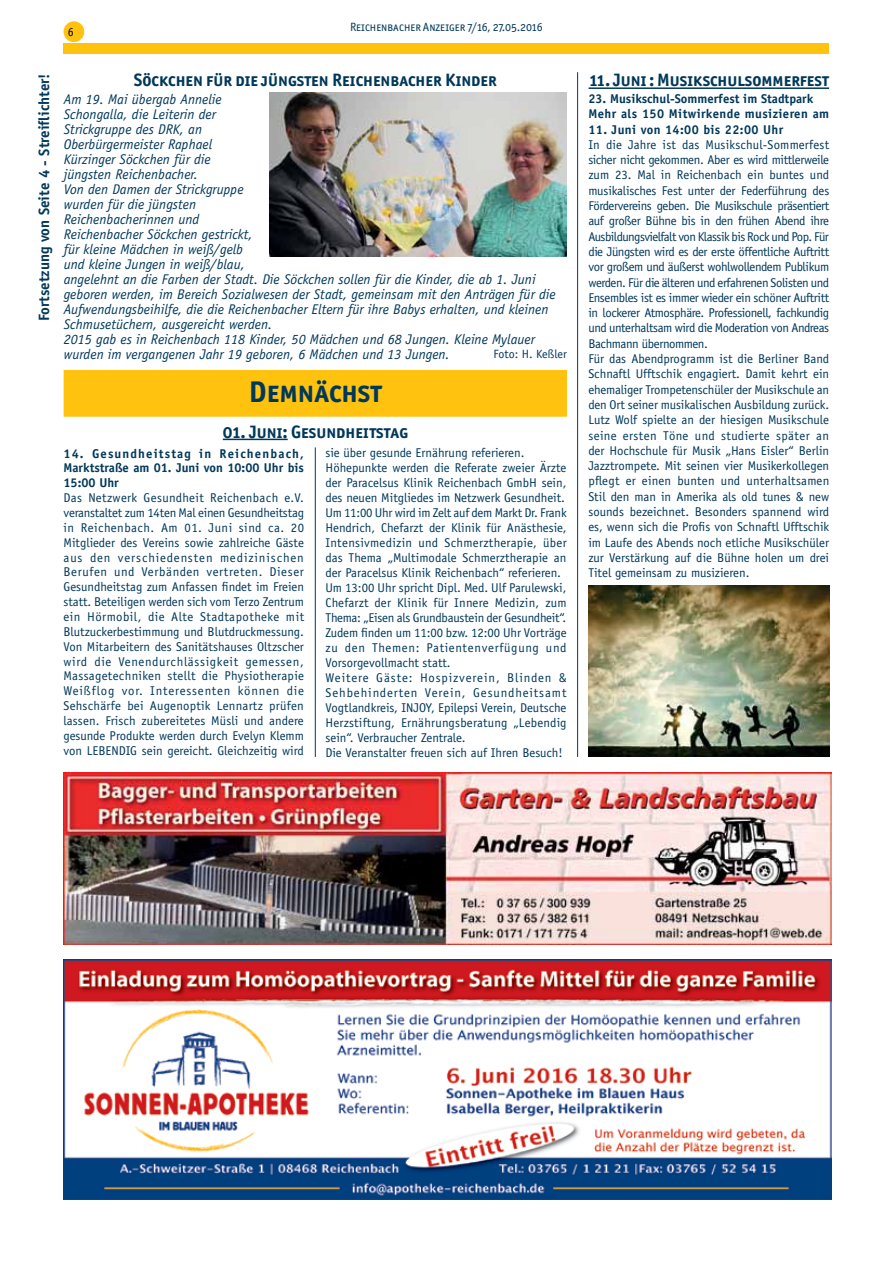
<style>
.page{position:relative;width:893px;height:1263px;background:#fff}
.page>*{position:absolute;margin:0;border:0;box-sizing:border-box;transform-origin:0 0}
.t1{font:30px "Officina San ITC Bold SC";color:#00385a}
.t2{font:18px "Officina San ITC Bold SC";color:#00385a}
.t3{font:700 15px "Officina Sans";color:#00385a}
.t4{font:italic 14.1px/15px "Officina Sans";color:#00385a}
.t5{font:12.75px/15px "Officina Sans";color:#00385a;text-align:justify}
.t6{font:12.75px/15.3px "Officina Sans";letter-spacing:-.02em;color:#00385a}
.t7{font:700 12.75px/14.9px "Officina Sans";color:#00385a;text-align:justify}
.t8{font:700 12.75px "Officina Sans";letter-spacing:.03em;color:#00385a}
.t9{font:12px "Officina San ITC Book SC";color:#00385a}
.t10{font:12px "Officina Sans";color:#00385a}
.t11{font:12px "Officina Sans";color:#000}
</style>
<div class="page">
<div style="left:64px;top:22px;width:20px;height:19px;background:#ffc20e;border-radius:50%"></div>
<div style="left:64px;top:21px;width:20px;height:21px;border:2px solid #ffc20e;border-radius:50%"></div>
<div style="left:64px;top:44px;width:765px;height:10px;background:#ffc20e"></div>
<img style="left:269px;top:93px;width:298px;height:163px">
<div style="left:64px;top:370px;width:503px;height:47px;background:#ffc20e;border:2px solid #ffc20e"></div>
<hr style="left:223px;top:439px;width:65px;height:1px;background:#00385a">
<hr style="left:589px;top:87px;width:240px;height:2px;background:#00385a">
<img style="left:589px;top:585px;width:240px;height:172px">
<hr style="left:577px;top:72px;width:1px;height:685px;background:#00385a">
<hr style="left:315px;top:447px;width:1px;height:310px;background:#00385a">
<img style="left:64px;top:772px;width:767px;height:172px">
<img style="left:64px;top:959px;width:767px;height:240px">
<p class="t11" style="left:68px;top:25px;width:7px">6</p>
<p class="t9" style="left:350px;top:20px;width:194px">Reichenbacher Anzeiger 7/16, 27.05.2016</p>
<p class="t3" style="left:35px;top:321px;width:250px;rotate:-90deg">Fortsetzung von Seite 4 - Streiflichter!</p>
<h2 class="t2" style="left:134px;top:69px;width:365px">Söckchen für die jüngsten Reichenbacher Kinder</h2>
<p class="t4" style="left:64px;top:91px;width:493px">Am 19. Mai übergab Annelie<br>Schongalla, die Leiterin der<br>Strickgruppe des DRK, an<br>Oberbürgermeister Raphael<br>Kürzinger Söckchen für die<br>jüngsten Reichenbacher.<br>Von den Damen der Strickgruppe<br>wurden für die jüngsten<br>Reichenbacherinnen und<br>Reichenbacher Söckchen gestrickt,<br>für kleine Mädchen in weiß/gelb<br>und kleine Jungen in weiß/blau,<br>angelehnt an die Farben der Stadt. Die Söckchen sollen für die Kinder, die ab 1. Juni geboren werden, im Bereich Sozialwesen der Stadt, gemeinsam mit den Anträgen für die Aufwendungsbeihilfe, die die Reichenbacher Eltern für ihre Babys erhalten, und kleinen Schmusetüchern, ausgereicht werden.<br>2015 gab es in Reichenbach 118 Kinder, 50 Mädchen und 68 Jungen. Kleine Mylauer wurden im vergangenen Jahr 19 geboren, 6 Mädchen und 13 Jungen.</p>
<p class="t10" style="left:493px;top:347px;width:75px">Foto: H. Keßler</p>
<h1 class="t1" style="left:249px;top:373px;width:135px">Demnächst</h1>
<h2 class="t2" style="left:223px;top:420px;width:187px">01. Juni: Gesundheitstag</h2>
<p class="t5" style="left:326px;top:445px;width:243px;text-align:left">sie über gesunde Ernährung referieren.<br>Höhepunkte werden die Referate zweier Ärzte der Paracelsus Klinik Reichenbach GmbH sein, des neuen Mitgliedes im Netzwerk Gesundheit.<br>Um 11:00 Uhr wird im Zelt auf dem Markt Dr. Frank Hendrich, Chefarzt der Klinik für Anästhesie, Intensivmedizin und Schmerztherapie, über das Thema „Multimodale Schmerztherapie an der Paracelsus Klinik Reichenbach“ referieren.<br>Um 13:00 Uhr spricht Dipl. Med. Ulf Parulewski, Chefarzt der Klinik für Innere Medizin, zum Thema: „Eisen als Grundbaustein der Gesundheit“.<br>Zudem finden um 11:00 bzw. 12:00 Uhr Vorträge zu den Themen: Patientenverfügung und Vorsorgevollmacht statt.<br>Weitere Gäste: Hospizverein, Blinden &amp; Sehbehinderten Verein, Gesundheitsamt Vogtlandkreis, INJOY, Epilepsi Verein, Deutsche Herzstiftung, Ernährungsberatung „Lebendig sein“. Verbraucher Zentrale.<br>Die Veranstalter freuen sich auf Ihren Besuch!</p>
<p class="t7" style="left:64px;top:446px;width:242px">14. Gesundheitstag in Reichenbach, Marktstraße am 01. Juni von 10:00 Uhr bis 15:00 Uhr</p>
<p class="t5" style="left:64px;top:490px;width:242px">Das Netzwerk Gesundheit Reichenbach e.V. veranstaltet zum 14ten Mal einen Gesundheitstag in Reichenbach. Am 01. Juni sind ca. 20<br>Mitglieder des Vereins sowie zahlreiche Gäste aus den verschiedensten medizinischen Berufen und Verbänden vertreten. Dieser Gesundheitstag zum Anfassen findet im Freien statt. Beteiligen werden sich vom Terzo Zentrum ein Hörmobil, die Alte Stadtapotheke mit Blutzuckerbestimmung und Blutdruckmessung.<br>Von Mitarbeitern des Sanitätshauses Oltzscher wird die Venendurchlässigkeit gemessen, Massagetechniken stellt die Physiotherapie Weißflog vor. Interessenten können die Sehschärfe bei Augenoptik Lennartz prüfen lassen. Frisch zubereitetes Müsli und andere gesunde Produkte werden durch Evelyn Klemm von LEBENDIG sein gereicht. Gleichzeitig wird</p>
<h2 class="t2" style="left:589px;top:69px;width:242px">11. Juni : Musikschulsommerfest</h2>
<p class="t7" style="left:588px;top:91px;width:242px;line-height:15.3px">23. Musikschul-Sommerfest im Stadtpark<br>Mehr als 150 Mitwirkende musizieren am</p>
<p class="t8" style="left:588px;top:121px;width:196px">11. Juni von 14:00 bis 22:00 Uhr</p>
<p class="t6" style="left:588px;top:137px;width:243px">In die Jahre ist das Musikschul-Sommerfest sicher nicht gekommen. Aber es wird mittlerweile zum 23. Mal in Reichenbach ein buntes und musikalisches Fest unter der Federführung des Fördervereins geben. Die Musikschule präsentiert auf großer Bühne bis in den frühen Abend ihre Ausbildungsvielfalt von Klassik bis Rock und Pop. Für die Jüngsten wird es der erste öffentliche Auftritt vor großem und äußerst wohlwollendem Publikum werden. Für die älteren und erfahrenen Solisten und Ensembles ist es immer wieder ein schöner Auftritt in lockerer Atmosphäre. Professionell, fachkundig und unterhaltsam wird die Moderation von Andreas Bachmann übernommen.<br>Für das Abendprogramm ist die Berliner Band Schnaftl Ufftschik engagiert. Damit kehrt ein ehemaliger Trompetenschüler der Musikschule an den Ort seiner musikalischen Ausbildung zurück.<br>Lutz Wolf spielte an der hiesigen Musikschule seine ersten Töne und studierte später an der Hochschule für Musik „Hans Eisler“ Berlin Jazztrompete. Mit seinen vier Musikerkollegen pflegt er einen bunten und unterhaltsamen Stil den man in Amerika als old tunes &amp; new sounds bezeichnet. Besonders spannend wird es, wenn sich die Profis von Schnaftl Ufftschik im Laufe des Abends noch etliche Musikschüler zur Verstärkung auf die Bühne holen um drei Titel gemeinsam zu musizieren.</p>
</div>
